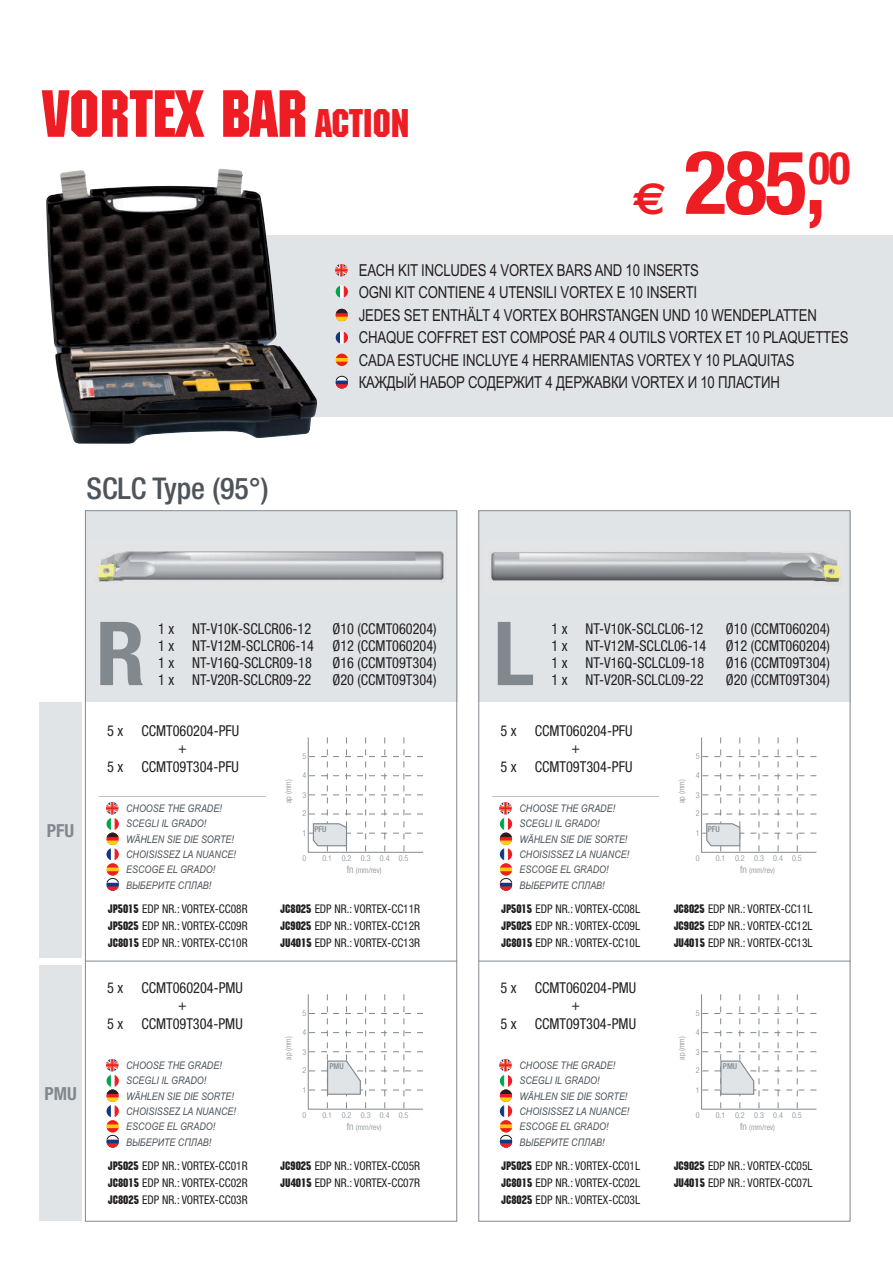
<style>
.page{position:relative;width:893px;height:1263px;background:#fff}
.page>*{position:absolute;margin:0;border:0;box-sizing:border-box;transform-origin:0 0}
.t1{font:700 condensed 88.5px "Helvetica Neue";color:#ee1d23}
.t2{font:700 condensed 88.5px "Helvetica Neue";color:#81898e}
.t3{font:64.95px "Machine";letter-spacing:-.01em;color:#ee1d23}
.t4{font:500 condensed 30px "Helvetica Neue";color:#4d545a}
.t5{font:700 condensed 18px "Helvetica Neue";color:#81898e}
.t6{font:16.5px/22.5px "Arial";letter-spacing:-.015em;color:#231f20;scale:.8 1}
.t7{font:condensed 15px/17px "Helvetica Neue";color:#231f20;scale:.95 1}
.t8{font:condensed 12px/17px "Helvetica Neue";color:#231f20;text-align:justify;scale:.95 1}
.t9{font:italic 10.5px/15.5px "Arial";color:#4d545a;scale:.85 1}
.t10{font:300 condensed 8.1px/12.8px "Helvetica Neue";color:#81898e;text-align:center}
.t11{font:500 condensed 8.1px "Helvetica Neue";color:#81898e}
.s1{font-size:39px}
.s2{font-family:"Euro Sans";font-stretch:normal;font-size:45px}
.s3{font-size:10.05px}
.s4{font-family:"Machine";font-stretch:normal}
</style>
<div class="page">
<div style="left:85px;top:512px;width:372px;height:190px;background:#e1e4e7"></div>
<img style="left:94px;top:551px;width:352px;height:32px">
<hr style="left:85px;top:961px;width:372px;height:1px;background:#81898e">
<div style="left:40px;top:703px;width:42px;height:255px;background:#e1e4e7"></div>
<div style="left:40px;top:966px;width:42px;height:255px;background:#e1e4e7"></div>
<div style="left:135px;top:235px;width:758px;height:181px;background:#e1e4e7"></div>
<img style="left:46px;top:168px;width:270px;height:276px">
<svg style="left:335px;top:264px;width:12px;height:12px"></svg>
<svg style="left:336px;top:285px;width:12px;height:13px"></svg>
<svg style="left:336px;top:309px;width:12px;height:12px"></svg>
<svg style="left:336px;top:331px;width:12px;height:13px"></svg>
<svg style="left:336px;top:354px;width:12px;height:12px"></svg>
<svg style="left:336px;top:376px;width:12px;height:13px"></svg>
<svg style="left:106px;top:802px;width:13px;height:89px"></svg>
<hr style="left:308px;top:852px;width:115px;height:1px;background:#81898e">
<svg style="left:308px;top:737px;width:115px;height:115px"></svg>
<hr style="left:99px;top:796px;width:167px;height:1px;background:#bdc1c5">
<svg style="left:106px;top:1059px;width:13px;height:89px"></svg>
<hr style="left:308px;top:1109px;width:115px;height:1px;background:#81898e">
<svg style="left:308px;top:994px;width:115px;height:115px"></svg>
<div style="left:478px;top:512px;width:372px;height:190px;background:#e1e4e7"></div>
<img style="left:490px;top:552px;width:351px;height:33px">
<hr style="left:478px;top:961px;width:372px;height:1px;background:#81898e">
<svg style="left:499px;top:802px;width:13px;height:89px"></svg>
<hr style="left:701px;top:737px;width:1px;height:115px;background:#81898e">
<hr style="left:702px;top:852px;width:114px;height:1px;background:#81898e">
<svg style="left:702px;top:737px;width:114px;height:115px"></svg>
<hr style="left:492px;top:796px;width:167px;height:1px;background:#bdc1c5">
<svg style="left:499px;top:1059px;width:13px;height:89px"></svg>
<hr style="left:701px;top:994px;width:1px;height:115px;background:#81898e">
<hr style="left:702px;top:1109px;width:114px;height:1px;background:#81898e">
<svg style="left:702px;top:994px;width:114px;height:115px"></svg>
<h2 class="t3" style="left:42px;top:76px;width:369px">VORTEX BAR <span class="s1">ACTION</span></h2>
<h1 class="t1" style="left:633px;top:151px;width:219px"><span class="s2">€</span> 285,<sup>00</sup></h1>
<h3 class="t4" style="left:86px;top:478px;width:184px">SCLC Type (95°)</h3>
<p class="t6" style="left:359px;top:259px;width:614px">EACH KIT INCLUDES 4 VORTEX BARS AND 10 INSERTS<br>OGNI KIT CONTIENE 4 UTENSILI VORTEX E 10 INSERTI<br>JEDES SET ENTHÄLT 4 VORTEX BOHRSTANGEN UND 10 WENDEPLATTEN CHAQUE COFFRET EST COMPOSÉ PAR 4 OUTILS VORTEX ET 10 PLAQUETTES CADA ESTUCHE INCLUYE 4 HERRAMIENTAS VORTEX Y 10 PLAQUITAS КАЖДЫЙ НАБОР СОДЕРЖИТ 4 ДЕРЖАВКИ VORTEX И 10 ПЛАСТИН</p>
<h3 class="t5" style="left:47px;top:824px;width:29px">PFU</h3>
<h3 class="t5" style="left:44px;top:1087px;width:34px">PMU</h3>
<h1 class="t2" style="left:96px;top:622px;width:51px">R</h1>
<p class="t7" style="left:158px;top:621px;width:163px">1 x NT-V10K-SCLCR06-12</p>
<p class="t7" style="left:158px;top:621px;width:295px;text-align:justify;text-indent:174px">Ø10 (CCMT060204)<br>1 x NT-V12M-SCLCR06-14 Ø12 (CCMT060204)<br>1 x NT-V16Q-SCLCR09-18</p>
<p class="t7" style="left:332px;top:655px;width:111px">Ø16 (CCMT09T304)</p>
<p class="t7" style="left:158px;top:672px;width:163px">1 x NT-V20R-SCLCR09-22</p>
<p class="t7" style="left:332px;top:672px;width:111px">Ø20 (CCMT09T304)</p>
<p class="t7" style="left:178px;top:723px;width:66px;text-indent:-71px">5 x CCMT060204-PFU +</p>
<p class="t7" style="left:107px;top:760px;width:140px">5 x CCMT09T304-PFU</p>
<p class="t9" style="left:126px;top:800px;width:131px">CHOOSE THE GRADE!<br>SCEGLI IL GRADO!<br>WÄHLEN SIE DIE SORTE!<br>CHOISISSEZ LA NUANCE!<br>ESCOGE EL GRADO!<br>ВЫБЕРИТЕ СПЛАВ!</p>
<p class="t10" style="left:283px;top:803px;width:25px;rotate:-90deg">ap (mm)</p>
<p class="t10" style="left:302px;top:750px;width:5px">5</p>
<p class="t10" style="left:302px;top:770px;width:5px">4</p>
<p class="t10" style="left:302px;top:789px;width:5px">3</p>
<p class="t10" style="left:302px;top:807px;width:5px">2</p>
<p class="t10" style="left:302px;top:828px;width:5px">1</p>
<p class="t11" style="left:314px;top:826px;width:14px">PFU</p>
<p class="t10" style="left:302px;top:852px;width:5px">0</p>
<p class="t10" style="left:322px;top:852px;width:88px">0.1 0.2 0.3 0.4 0.5 <span class="s3">fn</span> (mm/rev)</p>
<p class="t8" style="left:108px;top:902px;width:148px"><span class="s4">JP5015</span> EDP NR.: VORTEX-CC08R <span class="s4">JP5025</span> EDP NR.: VORTEX-CC09R <span class="s4">JC8015</span> EDP NR.: VORTEX-CC10R</p>
<p class="t8" style="left:281px;top:902px;width:148px"><span class="s4">JC8025</span> EDP NR.: VORTEX-CC11R <span class="s4">JC9025</span> EDP NR.: VORTEX-CC12R <span class="s4">JU4015</span> EDP NR.: VORTEX-CC13R</p>
<p class="t7" style="left:178px;top:980px;width:70px;text-indent:-71px">5 x CCMT060204-PMU +</p>
<p class="t7" style="left:107px;top:1017px;width:144px">5 x CCMT09T304-PMU</p>
<p class="t9" style="left:126px;top:1057px;width:131px">CHOOSE THE GRADE!<br>SCEGLI IL GRADO!<br>WÄHLEN SIE DIE SORTE!<br>CHOISISSEZ LA NUANCE!<br>ESCOGE EL GRADO!<br>ВЫБЕРИТЕ СПЛАВ!</p>
<p class="t10" style="left:283px;top:1060px;width:25px;rotate:-90deg">ap (mm)</p>
<p class="t10" style="left:302px;top:1007px;width:5px">5</p>
<p class="t10" style="left:302px;top:1026px;width:5px">4</p>
<p class="t10" style="left:302px;top:1046px;width:5px">3</p>
<p class="t10" style="left:302px;top:1064px;width:5px">2</p>
<p class="t10" style="left:302px;top:1085px;width:5px">1</p>
<p class="t11" style="left:330px;top:1063px;width:16px">PMU</p>
<p class="t10" style="left:302px;top:1109px;width:5px">0</p>
<p class="t10" style="left:322px;top:1109px;width:88px">0.1 0.2 0.3 0.4 0.5 <span class="s3">fn</span> (mm/rev)</p>
<p class="t8" style="left:108px;top:1158px;width:148px"><span class="s4">JP5025</span> EDP NR.: VORTEX-CC01R <span class="s4">JC8015</span> EDP NR.: VORTEX-CC02R <span class="s4">JC8025</span> EDP NR.: VORTEX-CC03R</p>
<p class="t8" style="left:281px;top:1158px;width:148px"><span class="s4">JC9025</span> EDP NR.: VORTEX-CC05R<br><span class="s4">JU4015</span> EDP NR.: VORTEX-CC07R</p>
<h1 class="t2" style="left:493px;top:622px;width:42px">L</h1>
<p class="t7" style="left:551px;top:621px;width:161px">1 x NT-V10K-SCLCL06-12</p>
<p class="t7" style="left:726px;top:621px;width:111px">Ø10 (CCMT060204)</p>
<p class="t7" style="left:551px;top:638px;width:165px">1 x NT-V12M-SCLCL06-14</p>
<p class="t7" style="left:726px;top:638px;width:111px">Ø12 (CCMT060204)</p>
<p class="t7" style="left:551px;top:655px;width:162px">1 x NT-V16Q-SCLCL09-18</p>
<p class="t7" style="left:726px;top:655px;width:111px">Ø16 (CCMT09T304)</p>
<p class="t7" style="left:551px;top:672px;width:162px">1 x NT-V20R-SCLCL09-22</p>
<p class="t7" style="left:726px;top:672px;width:111px">Ø20 (CCMT09T304)</p>
<p class="t7" style="left:571px;top:723px;width:66px;text-indent:-71px">5 x CCMT060204-PFU +</p>
<p class="t7" style="left:501px;top:760px;width:140px">5 x CCMT09T304-PFU</p>
<p class="t10" style="left:696px;top:750px;width:5px">5</p>
<p class="t10" style="left:696px;top:770px;width:5px">4</p>
<p class="t10" style="left:676px;top:803px;width:25px;rotate:-90deg">ap (mm)</p>
<p class="t10" style="left:696px;top:789px;width:5px">3</p>
<p class="t9" style="left:519px;top:800px;width:131px">CHOOSE THE GRADE!<br>SCEGLI IL GRADO!<br>WÄHLEN SIE DIE SORTE!<br>CHOISISSEZ LA NUANCE!<br>ESCOGE EL GRADO!<br>ВЫБЕРИТЕ СПЛАВ!</p>
<p class="t10" style="left:696px;top:807px;width:5px">2</p>
<p class="t11" style="left:708px;top:826px;width:14px">PFU</p>
<p class="t10" style="left:696px;top:828px;width:5px">1</p>
<p class="t10" style="left:696px;top:852px;width:5px">0</p>
<p class="t10" style="left:716px;top:852px;width:88px">0.1 0.2 0.3 0.4 0.5 <span class="s3">fn</span> (mm/rev)</p>
<p class="t8" style="left:502px;top:902px;width:147px"><span class="s4">JP5015</span> EDP NR.: VORTEX-CC08L <span class="s4">JP5025</span> EDP NR.: VORTEX-CC09L <span class="s4">JC8015</span> EDP NR.: VORTEX-CC10L</p>
<p class="t8" style="left:674px;top:902px;width:147px"><span class="s4">JC8025</span> EDP NR.: VORTEX-CC11L <span class="s4">JC9025</span> EDP NR.: VORTEX-CC12L <span class="s4">JU4015</span> EDP NR.: VORTEX-CC13L</p>
<p class="t7" style="left:571px;top:980px;width:70px;text-indent:-71px">5 x CCMT060204-PMU +</p>
<p class="t7" style="left:501px;top:1017px;width:144px">5 x CCMT09T304-PMU</p>
<p class="t9" style="left:519px;top:1057px;width:131px">CHOOSE THE GRADE!<br>SCEGLI IL GRADO!<br>WÄHLEN SIE DIE SORTE!<br>CHOISISSEZ LA NUANCE!<br>ESCOGE EL GRADO!<br>ВЫБЕРИТЕ СПЛАВ!</p>
<p class="t10" style="left:676px;top:1060px;width:25px;rotate:-90deg">ap (mm)</p>
<p class="t10" style="left:696px;top:1007px;width:5px">5</p>
<p class="t10" style="left:696px;top:1026px;width:5px">4</p>
<p class="t10" style="left:696px;top:1046px;width:5px">3</p>
<p class="t10" style="left:696px;top:1064px;width:5px">2</p>
<p class="t10" style="left:696px;top:1085px;width:5px">1</p>
<p class="t11" style="left:723px;top:1063px;width:16px">PMU</p>
<p class="t10" style="left:696px;top:1109px;width:5px">0</p>
<p class="t10" style="left:716px;top:1109px;width:88px">0.1 0.2 0.3 0.4 0.5 <span class="s3">fn</span> (mm/rev)</p>
<p class="t8" style="left:502px;top:1158px;width:147px"><span class="s4">JP5025</span> EDP NR.: VORTEX-CC01L <span class="s4">JC8015</span> EDP NR.: VORTEX-CC02L <span class="s4">JC8025</span> EDP NR.: VORTEX-CC03L</p>
<p class="t8" style="left:674px;top:1158px;width:147px"><span class="s4">JC9025</span> EDP NR.: VORTEX-CC05L<br><span class="s4">JU4015</span> EDP NR.: VORTEX-CC07L</p>
</div>
